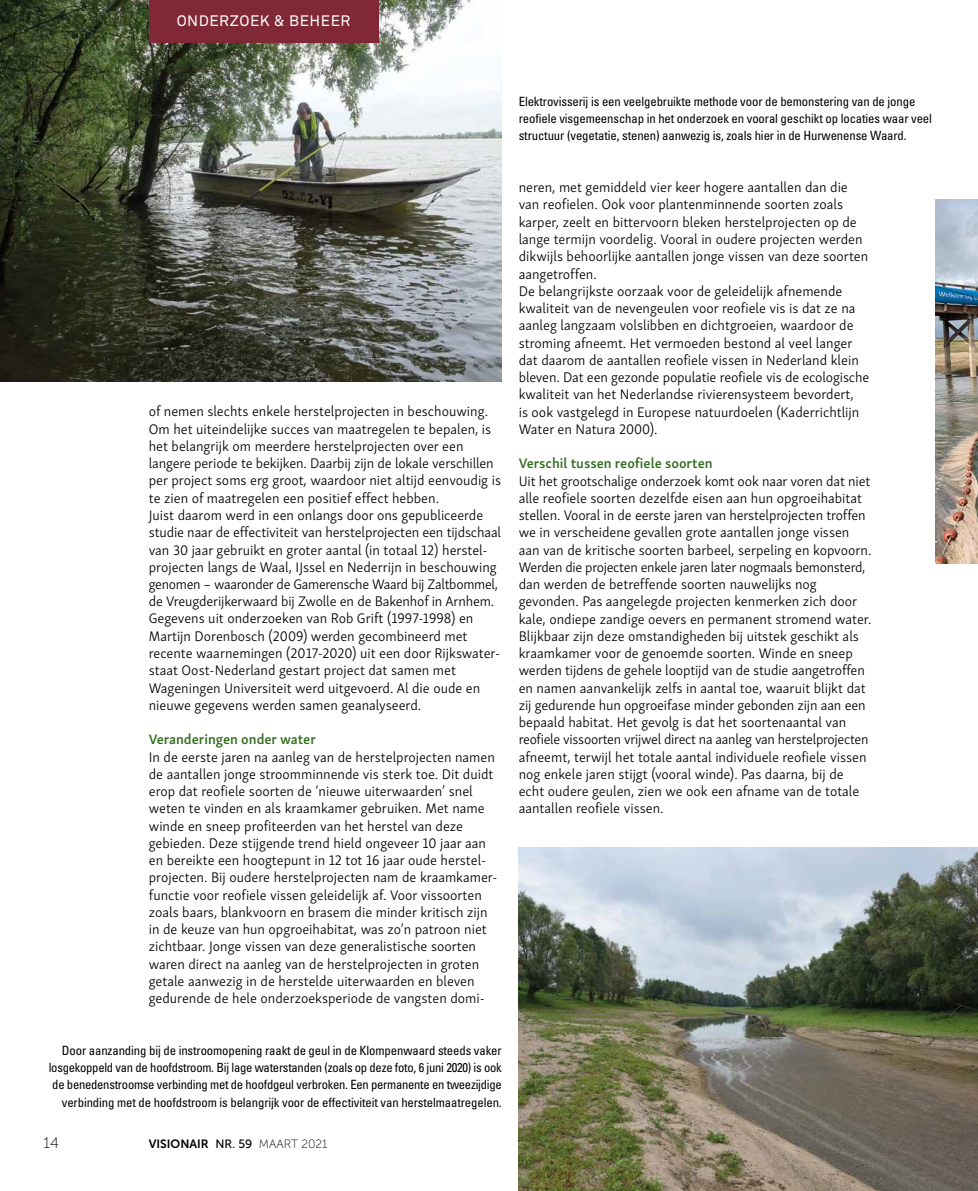
<style>
.page{position:relative;width:978px;height:1191px;background:#fff}
.page>*{position:absolute;margin:0;border:0;box-sizing:border-box;transform-origin:0 0}
.t1{font:15px "Akkurat";letter-spacing:.035em;color:#fff}
.t2{font:15px "Museo Sans 100";color:#000}
.t3{font:300 14.25px/17.2px "Skolar Sans";color:#000}
.t4{font:600 14.25px "Skolar Sans";color:#316d1e}
.t5{font:condensed 12.75px/17.2px "Univers LT Std";letter-spacing:-.01em;color:#000}
.t6{font:12px "Museo Sans 700";color:#000}
.s1{font-family:"Museo Sans 500"}
.s2{font-family:"Museo Sans 100"}
</style>
<div class="page">
<img style="left:519px;top:848px;width:459px;height:343px">
<img style="left:935px;top:199px;width:43px;height:364px">
<img style="left:0;top:0;width:502px;height:382px">
<div style="left:149px;top:0;width:229px;height:43px;background:#812836"></div>
<p class="t1" style="left:177px;top:12px;width:175px">ONDERZOEK &amp; BEHEER</p>
<p class="t3" style="left:149px;top:402px;width:354px">of nemen slechts enkele herstelprojecten in beschouwing.<br>Om het uiteindelijke succes van maatregelen te bepalen, is het belangrijk om meerdere herstelprojecten over een langere periode te bekijken. Daarbij zijn de lokale verschillen per project soms erg groot, waardoor niet altijd eenvoudig is te zien of maatregelen een positief effect hebben.<br>Juist daarom werd in een onlangs door ons gepubliceerde studie naar de effectiviteit van herstelprojecten een tijdschaal van 30 jaar gebruikt en groter aantal (in totaal 12) herstel&shy;projecten langs de Waal, IJssel en Nederrijn in beschouwing genomen – waaronder de Gamerensche Waard bij Zaltbommel, de Vreugderijkerwaard bij Zwolle en de Bakenhof in Arnhem.<br>Gegevens uit onderzoeken van Rob Grift (1997-1998) en Martijn Dorenbosch (2009) werden gecombineerd met recente waarnemingen (2017-2020) uit een door Rijkswater&shy;staat Oost-Nederland gestart project dat samen met Wageningen Universiteit werd uitgevoerd. Al die oude en nieuwe gegevens werden samen geanalyseerd.</p>
<p class="t4" style="left:149px;top:728px;width:169px">Veranderingen onder water</p>
<p class="t3" style="left:149px;top:747px;width:350px">In de eerste jaren na aanleg van de herstelprojecten namen de aantallen jonge stroomminnende vis sterk toe. Dit duidt erop dat reofiele soorten de ‘nieuwe uiterwaarden’ snel weten te vinden en als kraamkamer gebruiken. Met name winde en sneep profiteerden van het herstel van deze gebieden. Deze stijgende trend hield ongeveer 10 jaar aan en bereikte een hoogtepunt in 12 tot 16 jaar oude herstel&shy;projecten. Bij oudere herstelprojecten nam de kraamkamer&shy;functie voor reofiele vissen geleidelijk af. Voor vissoorten zoals baars, blankvoorn en brasem die minder kritisch zijn in de keuze van hun opgroeihabitat, was zo’n patroon niet zichtbaar. Jonge vissen van deze generalistische soorten waren direct na aanleg van de herstelprojecten in groten getale aanwezig in de herstelde uiterwaarden en bleven gedurende de hele onderzoeksperiode de vangsten domi-</p>
<p class="t5" style="left:49px;top:1041px;width:454px;text-align:right">Door aanzanding bij de instroomopening raakt de geul in de Klompenwaard steeds vaker losgekoppeld van de hoofdstroom. Bij lage waterstanden (zoals op deze foto, 6 juni 2020) is ook de benedenstroomse verbinding met de hoofdgeul verbroken. Een permanente en tweezijdige verbinding met de hoofdstroom is belangrijk voor de effectiviteit van herstelmaatregelen.</p>
<p class="t2" style="left:44px;top:1135px;width:17px">14</p>
<p class="t6" style="left:149px;top:1137px;width:180px">VISIONAIR <span class="s1">NR. 59</span> <span class="s2">MAART 2021</span></p>
<p class="t5" style="left:519px;top:92px;width:415px">Elektrovisserij is een veelgebruikte methode voor de bemonstering van de jonge reofiele visgemeenschap in het onderzoek en vooral geschikt op locaties waar veel structuur (vegetatie, stenen) aanwezig is, zoals hier in de Hurwenense Waard.</p>
<p class="t3" style="left:519px;top:178px;width:352px">neren, met gemiddeld vier keer hogere aantallen dan die van reofielen. Ook voor plantenminnende soorten zoals karper, zeelt en bittervoorn bleken herstelprojecten op de lange termijn voordelig. Vooral in oudere projecten werden dikwijls behoorlijke aantallen jonge vissen van deze soorten aangetroffen.<br>De belangrijkste oorzaak voor de geleidelijk afnemende kwaliteit van de nevengeulen voor reofiele vis is dat ze na aanleg langzaam volslibben en dichtgroeien, waardoor de stroming afneemt. Het vermoeden bestond al veel langer dat daarom de aantallen reofiele vissen in Nederland klein bleven. Dat een gezonde populatie reofiele vis de ecologische kwaliteit van het Nederlandse rivierensysteem bevordert,<br>is ook vastgelegd in Europese natuurdoelen (Kaderrichtlijn Water en Natura 2000).</p>
<p class="t4" style="left:519px;top:452px;width:195px">Verschil tussen reofiele soorten</p>
<p class="t3" style="left:519px;top:471px;width:354px">Uit het grootschalige onderzoek komt ook naar voren dat niet alle reofiele soorten dezelfde eisen aan hun opgroeihabitat stellen. Vooral in de eerste jaren van herstelprojecten troffen we in verscheidene gevallen grote aantallen jonge vissen aan van de kritische soorten barbeel, serpeling en kopvoorn.<br>Werden die projecten enkele jaren later nogmaals bemonsterd, dan werden de betreffende soorten nauwelijks nog gevonden. Pas aangelegde projecten kenmerken zich door kale, ondiepe zandige oevers en permanent stromend water.<br>Blijkbaar zijn deze omstandigheden bij uitstek geschikt als kraamkamer voor de genoemde soorten. Winde en sneep werden tijdens de gehele looptijd van de studie aangetroffen en namen aanvankelijk zelfs in aantal toe, waaruit blijkt dat zij gedurende hun opgroeifase minder gebonden zijn aan een bepaald habitat. Het gevolg is dat het soortenaantal van reofiele vissoorten vrijwel direct na aanleg van herstelprojecten afneemt, terwijl het totale aantal individuele reofiele vissen nog enkele jaren stijgt (vooral winde). Pas daarna, bij de echt oudere geulen, zien we ook een afname van de totale aantallen reofiele vissen.</p>
</div>
